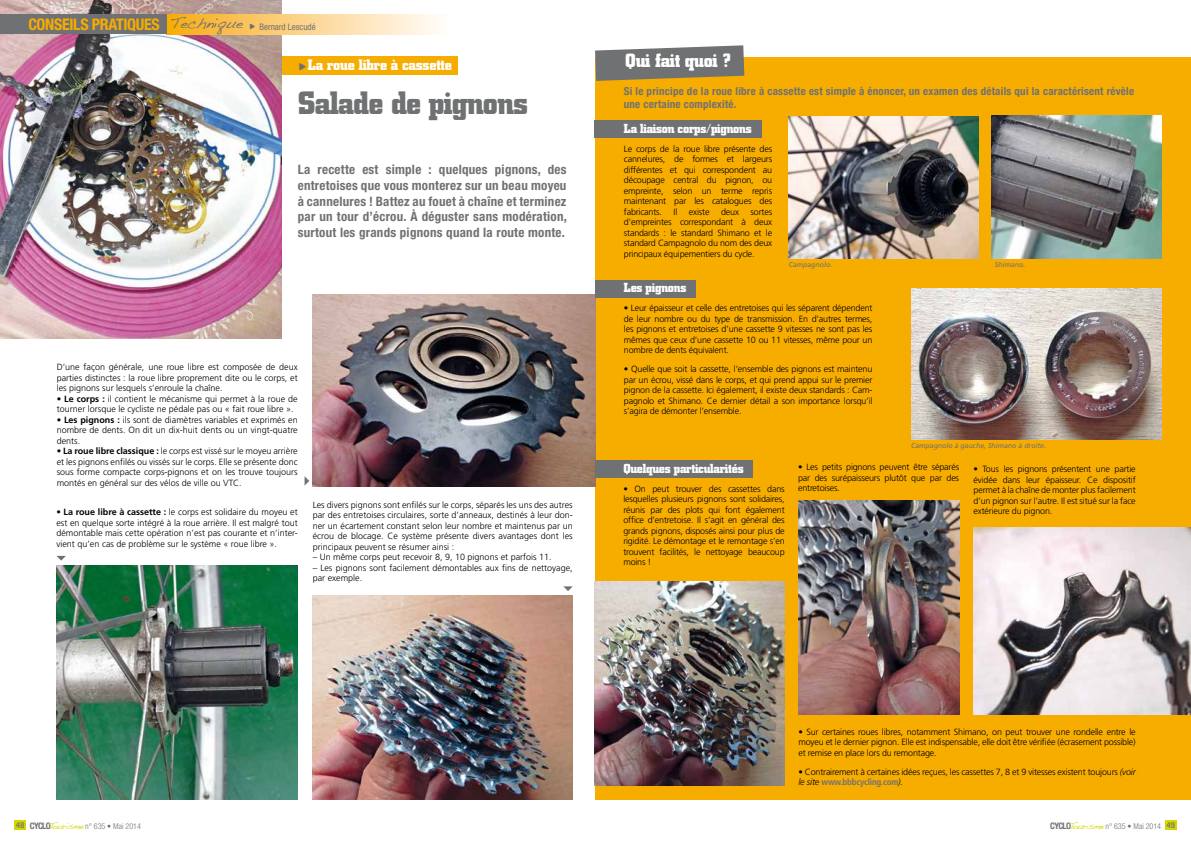
<style>
.page{position:relative;width:1191px;height:842px;background:#fff}
.page>*{position:absolute;margin:0;border:0;box-sizing:border-box;transform-origin:0 0}
.t1{font:700 32px "City";letter-spacing:-.02em;color:#707172}
.t2{font:700 19px "City";letter-spacing:-.015em;color:#fff}
.t3{font:700 condensed 16px "Helvetica Neue";letter-spacing:-.02em;color:#f7ac00}
.t4{font:700 15px "City";letter-spacing:-.01em;color:#fff}
.t5{font:700 condensed 13px/15.6px "Helvetica Neue";letter-spacing:.02em;color:#707172;text-align:justify}
.t6{font:700 13px "City";letter-spacing:-.02em;color:#fff}
.t7{font:700 condensed 11px/13.2px "Helvetica Neue";letter-spacing:.02em;color:#707172}
.t8{font:300 9px/10.5px "Frutiger";letter-spacing:-.02em;color:#000;text-align:justify}
.t9{font:300 9px/10.5px "Frutiger";color:#000}
.t10{font:300 condensed 8px "Helvetica Neue";color:#707172}
.t11{font:italic 7px "Frutiger";color:#707172}
.s1{font-family:"Handwriting Dakota";font-weight:400;font-stretch:normal;font-size:15px;color:#707172}
.s2{font-family:"Distro Bats";font-weight:400;font-stretch:normal;font-size:7px;color:#707172}
.s3{font-weight:400;font-size:9px;color:#707172}
.s4{font-family:"Distro Bats";font-weight:400;font-size:9px;color:#707172}
.s5{font-weight:700}
.s6{font-style:italic}
.s7{font-weight:700;font-stretch:condensed;color:#707172}
.s8{font-family:"City";font-weight:500;font-stretch:normal}
.s9{font-weight:700;font-size:9px}
.s10{font-family:"Handwriting Dakota";font-weight:400;font-stretch:normal;font-size:9px;color:#d4d600}
</style>
<div class="page">
<div style="left:14px;top:820px;width:12px;height:10px;background:#d4d600"></div>
<div style="left:1165px;top:820px;width:11px;height:10px;background:#d4d600"></div>
<div style="left:595px;top:57px;width:596px;height:742px;background:#f7ac00"></div>
<img style="left:991px;top:115px;width:171px;height:144px">
<img style="left:911px;top:289px;width:251px;height:150px">
<img style="left:788px;top:116px;width:190px;height:142px">
<img style="left:313px;top:294px;width:283px;height:192px">
<img style="left:57px;top:565px;width:241px;height:234px">
<img style="left:313px;top:595px;width:260px;height:204px">
<div style="left:282px;top:57px;width:175px;height:18px;background:#f7ac00"></div>
<img style="left:0;top:0;width:282px;height:339px">
<div style="left:595px;top:121px;width:167px;height:17px;background:#707172"></div>
<div style="left:595px;top:461px;width:157px;height:17px;background:#707172"></div>
<div style="left:595px;top:280px;width:100px;height:17px;background:#707172"></div>
<svg style="left:167px;top:14px;width:271px;height:20px;background:#fcd388"></svg>
<div style="left:0;top:14px;width:167px;height:20px;background:#707172"></div>
<svg style="left:595px;top:45px;width:149px;height:36px;background:#868174"></svg>
<img style="left:595px;top:581px;width:189px;height:204px">
<img style="left:798px;top:501px;width:161px;height:213px">
<img style="left:973px;top:527px;width:218px;height:187px">
<svg style="left:56px;top:556px;width:10px;height:5px"></svg>
<svg style="left:563px;top:586px;width:10px;height:5px"></svg>
<svg style="left:304px;top:476px;width:5px;height:10px"></svg>
<h3 class="t3" style="left:28px;top:15px;width:289px">CONSEILS PRATIQUES <span class="s1">Technique</span> <span class="s2">,</span> <span class="s3">Bernard Lescudé</span></h3>
<h3 class="t4" style="left:299px;top:57px;width:154px"><span class="s4">,</span> La roue libre à cassette</h3>
<h1 class="t1" style="left:298px;top:85px;width:232px">Salade de pignons</h1>
<p class="t5" style="left:298px;top:162px;width:271px">La recette est simple : quelques pignons, des entretoises que vous monterez sur un beau moyeu à cannelures ! Battez au fouet à chaîne et terminez par un tour d’écrou. À déguster sans modération, surtout les grands pignons quand la route monte.</p>
<p class="t8" style="left:57px;top:362px;width:242px">D’une façon générale, une roue libre est composée de deux parties distinctes : la roue libre proprement dite ou le corps, et les pignons sur lesquels s’enroule la chaîne.</p>
<p class="t9" style="left:57px;top:393px;width:242px"><span class="s5">• Le corps :</span> il contient le mécanisme qui permet à la roue de tourner lorsque le cycliste ne pédale pas ou « fait roue libre ».</p>
<p class="t8" style="left:57px;top:414px;width:242px"><span class="s5">• Les pignons :</span> ils sont de diamètres variables et exprimés en nombre de dents. On dit un dix-huit dents ou un vingt-quatre dents.</p>
<p class="t8" style="left:57px;top:446px;width:242px"><span class="s5">• La roue libre classique :</span> le corps est vissé sur le moyeu arrière et les pignons enfilés ou vissés sur le corps. Elle se présente donc sous forme compacte corps-pignons et on les trouve toujours montés en général sur des vélos de ville ou VTC.</p>
<p class="t8" style="left:56px;top:507px;width:243px"><span class="s5">• La roue libre à cassette :</span> le corps est solidaire du moyeu et est en quelque sorte intégré à la roue arrière. Il est malgré tout démontable mais cette opération n’est pas courante et n’inter&shy;vient qu’en cas de problème sur le système « roue libre ».</p>
<p class="t8" style="left:313px;top:499px;width:261px">Les divers pignons sont enfilés sur le corps, séparés les uns des autres par des entretoises circulaires, sorte d’anneaux, destinés à leur don&shy;ner un écartement constant selon leur nombre et maintenus par un écrou de blocage. Ce système présente divers avantages dont les principaux peuvent se résumer ainsi :</p>
<p class="t9" style="left:313px;top:552px;width:240px">– Un même corps peut recevoir 8, 9, 10 pignons et parfois 11.</p>
<p class="t9" style="left:313px;top:562px;width:261px">– Les pignons sont facilement démontables aux fins de nettoyage, par exemple.</p>
<h2 class="t2" style="left:625px;top:50px;width:107px">Qui fait quoi ?</h2>
<p class="t7" style="left:624px;top:84px;width:512px">Si le principe de la roue libre à cassette est simple à énoncer, un examen des détails qui la caractérisent révèle une certaine complexité.</p>
<h3 class="t6" style="left:624px;top:121px;width:129px">La liaison corps/pignons</h3>
<p class="t8" style="left:624px;top:143px;width:150px">Le corps de la roue libre présente des cannelures, de formes et largeurs différentes et qui correspondent au découpage central du pignon, ou empreinte, selon un terme repris maintenant par les catalogues des fabricants.</p>
<p class="t8" style="left:673px;top:206px;width:5px">Il</p>
<p class="t8" style="left:689px;top:206px;width:22px">existe</p>
<p class="t8" style="left:721px;top:206px;width:19px">deux</p>
<p class="t8" style="left:624px;top:206px;width:150px;text-indent:127px">sortes d’empreintes correspondant à deux standards : le standard Shimano et le standard Campagnolo du nom des deux principaux équipementiers du cycle.</p>
<p class="t11" style="left:788px;top:261px;width:45px">Campagnolo.</p>
<h3 class="t6" style="left:624px;top:280px;width:64px">Les pignons</h3>
<p class="t8" style="left:624px;top:303px;width:250px">• Leur épaisseur et celle des entretoises qui les séparent dépendent de leur nombre ou du type de transmission. En d’autres termes, les pignons et entretoises d’une cassette 9 vitesses ne sont pas les mêmes que ceux d’une cassette 10 ou 11 vitesses, même pour un nombre de dents équivalent.</p>
<p class="t8" style="left:624px;top:364px;width:250px">• Quelle que soit la cassette, l’ensemble des pignons est maintenu par un écrou, vissé dans le corps, et qui prend appui sur le premier pignon de la cassette. Ici également, il existe deux standards : Cam&shy;pagnolo et Shimano. Ce dernier détail a son importance lorsqu’il s’agira de démonter l’ensemble.</p>
<p class="t11" style="left:995px;top:261px;width:32px">Shimano.</p>
<p class="t11" style="left:911px;top:441px;width:136px">Campagnolo à gauche, Shimano à droite.</p>
<h3 class="t6" style="left:623px;top:461px;width:122px">Quelques particularités</h3>
<p class="t8" style="left:623px;top:483px;width:163px">• On peut trouver des cassettes dans lesquelles plusieurs pignons sont solidaires, réunis par des plots qui font également office d’entretoise. Il s’agit en général des grands pignons, disposés ainsi pour plus de rigidité. Le démontage et le remontage s’en trouvent facilités, le nettoyage beaucoup moins !</p>
<p class="t8" style="left:798px;top:462px;width:163px">• Les petits pignons peuvent être séparés par des surépaisseurs plutôt que par des entretoises.</p>
<p class="t8" style="left:973px;top:464px;width:164px">• Tous les pignons présentent une partie évidée dans leur épaisseur. Ce dispositif permet à la chaîne de monter plus facilement d’un pignon sur l’autre. Il est situé sur la face extérieure du pignon.</p>
<p class="t8" style="left:798px;top:726px;width:339px">• Sur certaines roues libres, notamment Shimano, on peut trouver une rondelle entre le moyeu et le dernier pignon. Elle est indispensable, elle doit être vérifiée (écrasement possible) et remise en place lors du remontage.</p>
<p class="t8" style="left:798px;top:766px;width:339px">• Contrairement à certaines idées reçues, les cassettes 7, 8 et 9 vitesses existent toujours <span class="s6">(voir le site</span> <span class="s7">www.bbbcycling.com</span><span class="s6">).</span></p>
<p class="t10" style="left:16px;top:821px;width:127px"><span class="s8">48</span> <span class="s9">CYCLO</span><span class="s10">Tourisme</span> n° 635 • Mai 2014</p>
<p class="t10" style="left:1050px;top:821px;width:127px"><span class="s9">CYCLO</span><span class="s10">Tourisme</span> n° 635 • Mai 2014 <span class="s8">49</span></p>
</div>
